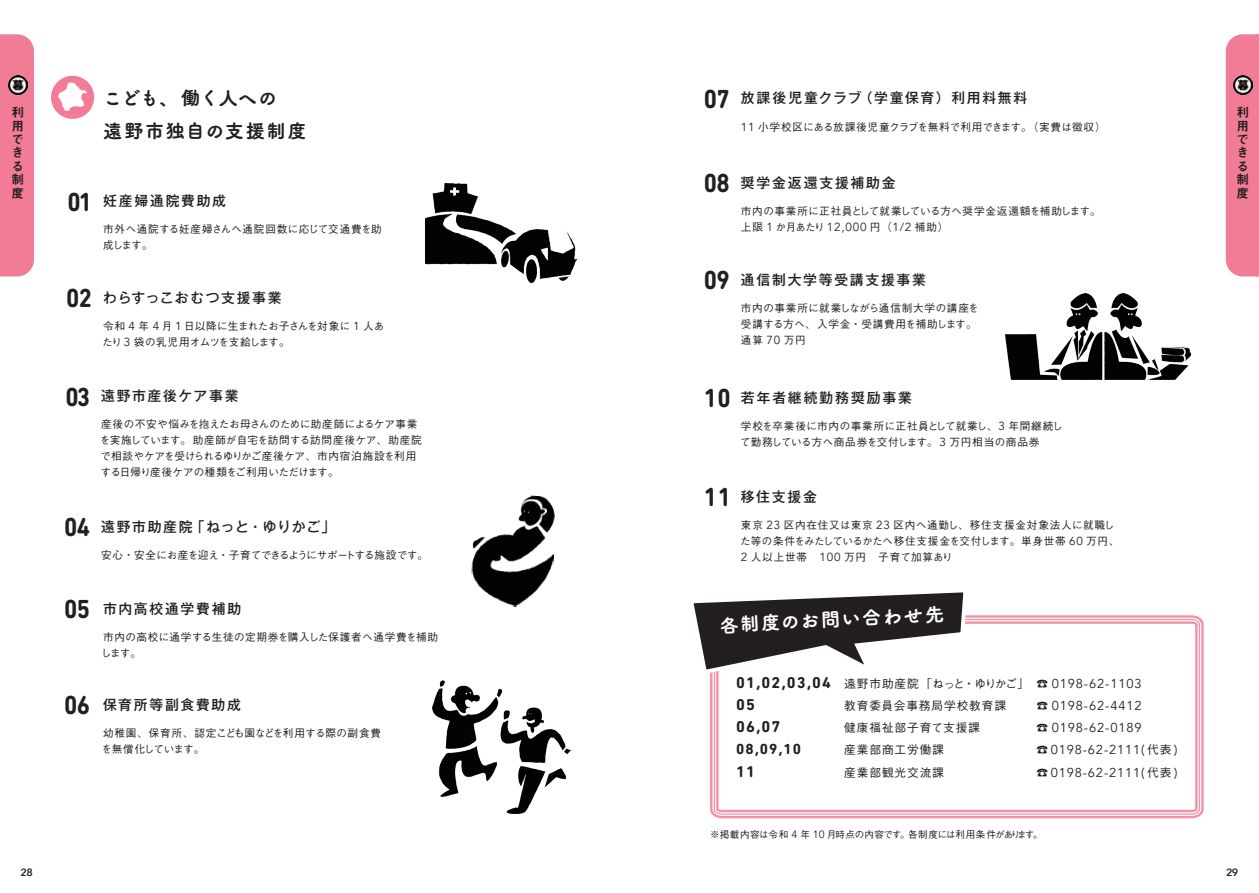
<style>
.page{position:relative;width:1259px;height:893px;background:#fff}
.page>*{position:absolute;margin:0;border:0;box-sizing:border-box;transform-origin:0 0}
.t1{font:700 26.55px "DIN Next Rounded LT Pro";letter-spacing:-.03em;color:#231f20;scale:.9 1}
.t2{font:19.2px/33.5px "Tsuku A Rd Gothic Std E";letter-spacing:.055em;color:#231f20}
.t3{font:19.2px "Tsuku A Rd Gothic Std E";color:#fff}
.t4{font:700 15.9px "DIN Next Rounded LT Pro";letter-spacing:.075em;color:#231f20}
.t5{font:700 14.85px "DIN Next Rounded LT Pro";color:#231f20}
.t6{font:500 13.8px "Gothic MB101 Pro";letter-spacing:.125em;color:#231f20}
.t7{font:500 13.8px "Gothic MB101 Pro";letter-spacing:.09em;color:#231f20}
.t8{font:500 13.8px "Gothic MB101 Pro";letter-spacing:.1em;color:#231f20}
.t9{font:12.9px "Avenir";letter-spacing:.07em;color:#231f20}
.t10{font:12.75px/13.4px "Midashi Go Pro MB31";color:#231f20}
.t11{font:12.6px/13.4px "Midashi Go Pro MB31";color:#231f20;text-align:justify}
.t12{font:500 11.7px "Gothic BBB Pro";letter-spacing:.075em;color:#231f20}
.t13{font:11.7px "Avenir";color:#231f20}
.t14{font:500 10.65px/15.9px "Gothic BBB Pro";letter-spacing:.075em;color:#231f20}
.t15{font:500 10.5px/15.9px "Gothic BBB Pro";letter-spacing:-.08em;color:#231f20}
.t16{font:500 10.5px "Gothic BBB Pro";letter-spacing:-.05em;color:#231f20}
.t17{font:500 10.5px "Gothic BBB Pro";letter-spacing:-.11em;color:#231f20}
.t18{font:600 10.5px "Avenir Next";color:#231f20}
.t19{font:500 9.6px "Gothic BBB Pro";letter-spacing:.06em;color:#231f20}
.s1{font-size:10.5px}
.s2{font-size:10.65px}
.s3{font-family:"Avenir";font-weight:400;font-size:11.7px}
.s4{font-family:"Gothic BBB Pro";font-weight:500;font-size:10.65px}
.s5{font-family:"Gothic BBB Pro";font-weight:500;font-size:10.5px}
.s6{font-family:"DIN Next Rounded LT Pro";font-weight:700;font-size:15.9px}
.s7{font-family:"Gothic BBB Pro";font-weight:500;font-size:11.7px}
.s8{font-family:"Gothic BBB Pro";font-weight:500;font-size:11.55px}
.s9{font-size:11.55px}
.s10{font-size:9.45px}
.s11{font-family:"Avenir";font-weight:400;font-size:10.5px}
</style>
<div class="page">
<div style="left:51px;top:76px;width:43px;height:43px;background:#f27b96;border-radius:50%"></div>
<img style="left:59px;top:83px;width:27px;height:28px">
<img style="left:471px;top:495px;width:84px;height:113px">
<img style="left:432px;top:680px;width:138px;height:133px">
<img style="left:425px;top:183px;width:151px;height:99px">
<img style="left:1005px;top:293px;width:185px;height:86px">
<svg style="left:710px;top:615px;width:494px;height:204px"></svg>
<svg style="left:713px;top:618px;width:487px;height:197px;background:#f8bec9"></svg>
<svg style="left:715px;top:620px;width:483px;height:193px"></svg>
<svg style="left:693px;top:592px;width:276px;height:85px"></svg>
<svg style="left:1225px;top:34px;width:34px;height:242px;background:#ed829a"></svg>
<div style="left:0;top:34px;width:34px;height:242px;background:#f27b96"></div>
<p class="t10" style="left:11px;top:104px;width:13px">利用</p>
<p class="t11" style="left:12px;top:131px;width:13px">できる</p>
<p class="t10" style="left:11px;top:171px;width:13px">制度</p>
<h2 class="t2" style="left:103px;top:79px;width:205px">こども、働く人への<br>遠野市独自の支援制度</h2>
<h1 class="t1" style="left:68px;top:187px;width:29px">01</h1>
<p class="t6" style="left:103px;top:189px;width:124px">妊産婦通院費助成</p>
<p class="t14" style="left:103px;top:220px;width:280px">市外<span class="s1">へ</span>通院<span class="s1">する</span>妊産婦<span class="s1">さんへ</span>通院回数<span class="s1">に</span>応<span class="s1">じて</span>交通費<span class="s1">を</span>助</p>
<p class="t15" style="left:103px;top:236px;width:51px"><span class="s2">成</span>します<span class="s2">。</span></p>
<h1 class="t1" style="left:66px;top:282px;width:30px">02</h1>
<p class="t8" style="left:103px;top:286px;width:180px">わらすっこおむつ支援事業</p>
<p class="t14" style="left:103px;top:317px;width:283px">令和 <span class="s3">4</span> 年 <span class="s3">4</span> 月 <span class="s3">1</span> 日以降<span class="s1">に</span>生<span class="s1">まれたお</span>子<span class="s1">さんを</span>対象<span class="s1">に</span> <span class="s3">1</span> 人<span class="s1">あ</span></p>
<p class="t17" style="left:102px;top:334px;width:189px">たり <span class="s3">3</span> <span class="s2">袋</span>の<span class="s2">乳児用</span>オムツを<span class="s2">支給</span>します<span class="s2">。</span></p>
<h1 class="t1" style="left:66px;top:381px;width:29px">03</h1>
<p class="t6" style="left:101px;top:384px;width:139px">遠野市産後ケア事業</p>
<p class="t16" style="left:101px;top:415px;width:318px"><span class="s2">産後</span>の<span class="s2">不安</span>や<span class="s2">悩</span>みを<span class="s2">抱</span>えたお<span class="s2">母</span>さんのために<span class="s2">助産師</span>によるケア<span class="s2">事業</span></p>
<p class="t14" style="left:100px;top:430px;width:324px"><span class="s1">を</span>実施<span class="s1">しています</span>。助産師<span class="s1">が</span>自宅<span class="s1">を</span>訪問<span class="s1">する</span>訪問産後<span class="s1">ケア</span>、助産院</p>
<p class="t15" style="left:100px;top:446px;width:317px">で<span class="s2">相談</span>やケアを<span class="s2">受</span>けられるゆりかご<span class="s2">産後</span>ケア<span class="s2">、市内宿泊施設</span>を<span class="s2">利用</span>する<span class="s2">日帰</span>り<span class="s2">産後</span>ケアの<span class="s2">種類</span>をご<span class="s2">利用</span>いただけます<span class="s2">。</span></p>
<h1 class="t1" style="left:64px;top:511px;width:30px">04</h1>
<p class="t7" style="left:101px;top:515px;width:236px">遠野市助産院「ねっと・ゆりかご」</p>
<p class="t15" style="left:101px;top:546px;width:328px"><span class="s2">安心・安全</span>にお<span class="s2">産</span>を<span class="s2">迎</span>え<span class="s2">・子育</span>てできるようにサポートする<span class="s2">施設</span>です<span class="s2">。</span></p>
<h1 class="t1" style="left:64px;top:593px;width:30px">05</h1>
<p class="t6" style="left:103px;top:597px;width:140px">市内高校通学費補助</p>
<p class="t14" style="left:103px;top:628px;width:336px">市内<span class="s1">の</span>高校<span class="s1">に</span>通学<span class="s1">する</span>生徒<span class="s1">の</span>定期券<span class="s1">を</span>購入<span class="s1">した</span>保護者<span class="s1">へ</span>通学費<span class="s1">を</span>補助</p>
<p class="t15" style="left:101px;top:644px;width:42px">します<span class="s2">。</span></p>
<h1 class="t1" style="left:64px;top:689px;width:30px">06</h1>
<p class="t6" style="left:103px;top:693px;width:139px">保育所等副食費助成</p>
<p class="t14" style="left:103px;top:724px;width:279px">幼稚園、保育所、認定<span class="s1">こども</span>園<span class="s1">などを</span>利用<span class="s1">する</span>際<span class="s1">の</span>副食費</p>
<p class="t15" style="left:102px;top:740px;width:104px">を<span class="s2">無償化</span>しています<span class="s2">。</span></p>
<h1 class="t1" style="left:704px;top:83px;width:30px">07</h1>
<p class="t6" style="left:741px;top:87px;width:288px">放課後児童クラブ（学童保育）利用料無料</p>
<p class="t14" style="left:741px;top:117px;width:366px"><span class="s3">11</span> 小学校区<span class="s1">にある</span>放課後児童<span class="s1">クラブを</span>無料<span class="s1">で</span>利用<span class="s1">できます</span>。（実費<span class="s1">は</span>徴収）</p>
<h1 class="t1" style="left:704px;top:167px;width:30px">08</h1>
<p class="t6" style="left:741px;top:171px;width:156px">奨学金返還支援補助金</p>
<p class="t14" style="left:741px;top:202px;width:361px">市内<span class="s1">の</span>事業所<span class="s1">に</span>正社員<span class="s1">として</span>就業<span class="s1">している</span>方<span class="s1">へ</span>奨学金返還額<span class="s1">を</span>補助<span class="s1">します</span>。</p>
<p class="t13" style="left:741px;top:220px;width:209px"><span class="s4">上限</span> 1 <span class="s5">か</span><span class="s4">月</span><span class="s5">あたり</span> 12,000 <span class="s4">円（</span>1/2 <span class="s4">補助）</span></p>
<h1 class="t1" style="left:704px;top:264px;width:30px">09</h1>
<p class="t6" style="left:741px;top:268px;width:187px">通信制大学等受講支援事業</p>
<p class="t14" style="left:741px;top:299px;width:239px">市内<span class="s1">の</span>事業所<span class="s1">に</span>就業<span class="s1">しながら</span>通信制大学<span class="s1">の</span>講座<span class="s1">を</span>受講<span class="s1">する</span>方<span class="s1">へ</span>、入学金・受講費用<span class="s1">を</span>補助<span class="s1">します</span>。通算 <span class="s3">70</span> 万円</p>
<h1 class="t1" style="left:704px;top:382px;width:31px">10</h1>
<p class="t6" style="left:741px;top:386px;width:173px">若年者継続勤務奨励事業</p>
<p class="t14" style="left:740px;top:417px;width:324px">学校<span class="s1">を</span>卒業後<span class="s1">に</span>市内<span class="s1">の</span>事業所<span class="s1">に</span>正社員<span class="s1">として</span>就業<span class="s1">し</span>、<span class="s3">3</span> 年間継続<span class="s1">して</span>勤務<span class="s1">している</span>方<span class="s1">へ</span>商品券<span class="s1">を</span>交付<span class="s1">します</span>。<span class="s3">3</span> 万円相当<span class="s1">の</span>商品券</p>
<h1 class="t1" style="left:704px;top:482px;width:32px">11</h1>
<p class="t6" style="left:741px;top:485px;width:78px">移住支援金</p>
<p class="t14" style="left:740px;top:516px;width:381px">東京 <span class="s3">23</span> 区内在住又<span class="s1">は</span>東京 <span class="s3">23</span> 区内<span class="s1">へ</span>通勤<span class="s1">し</span>、移住支援金対象法人<span class="s1">に</span>就職<span class="s1">した</span>等<span class="s1">の</span>条件<span class="s1">をみたしているかたへ</span>移住支援金<span class="s1">を</span>交付<span class="s1">します</span>。単身世帯 <span class="s3">60</span> 万円、<br><span class="s3">2</span> 人以上世帯　<span class="s3">100</span> 万円　子育<span class="s1">て</span>加算<span class="s1">あり</span></p>
<h2 class="t3" style="left:719px;top:610px;width:226px;rotate:-3deg">各制度のお問い合わせ先</h2>
<p class="t9" style="left:736px;top:676px;width:407px"><span class="s6">01,02,03,04</span> <span class="s7">遠野市助産院「</span><span class="s8">ねっと</span><span class="s7">・</span><span class="s8">ゆりかご</span><span class="s7">」 ☎</span> 0198-62-1103</p>
<h3 class="t4" style="left:736px;top:695px;width:20px">05</h3>
<p class="t12" style="left:844px;top:696px;width:163px">教育委員会事務局学校教育課</p>
<p class="t9" style="left:1036px;top:698px;width:107px"><span class="s7">☎</span> 0198-62-4412</p>
<h3 class="t4" style="left:736px;top:718px;width:46px">06,07</h3>
<p class="t12" style="left:844px;top:719px;width:137px">健康福祉部子育<span class="s9">て</span>支援課</p>
<p class="t9" style="left:1036px;top:720px;width:107px"><span class="s7">☎</span> 0198-62-0189</p>
<h3 class="t5" style="left:736px;top:740px;width:66px">08,09,10</h3>
<p class="t12" style="left:844px;top:740px;width:101px">産業部商工労働課</p>
<p class="t9" style="left:1036px;top:742px;width:143px"><span class="s7">☎</span> 0198-62-2111( <span class="s7">代表</span> )</p>
<h3 class="t4" style="left:736px;top:762px;width:20px">11</h3>
<p class="t12" style="left:844px;top:763px;width:114px">産業部観光交流課　</p>
<p class="t9" style="left:1036px;top:765px;width:143px"><span class="s7">☎</span> 0198-62-2111( <span class="s7">代表</span> )</p>
<p class="t19" style="left:710px;top:826px;width:334px">※掲載内容<span class="s10">は</span>令和 <span class="s11">4</span> 年 <span class="s11">10</span> 月時点<span class="s10">の</span>内容<span class="s10">です</span>。各制度<span class="s10">には</span>利用条件<span class="s10">があります</span>。</p>
<p class="t10" style="left:1236px;top:104px;width:13px">利用</p>
<p class="t11" style="left:1236px;top:131px;width:13px">できる</p>
<p class="t10" style="left:1236px;top:171px;width:13px">制度</p>
<p class="t18" style="left:21px;top:863px;width:14px">28</p>
<p class="t18" style="left:1226px;top:863px;width:14px">29</p>
</div>
